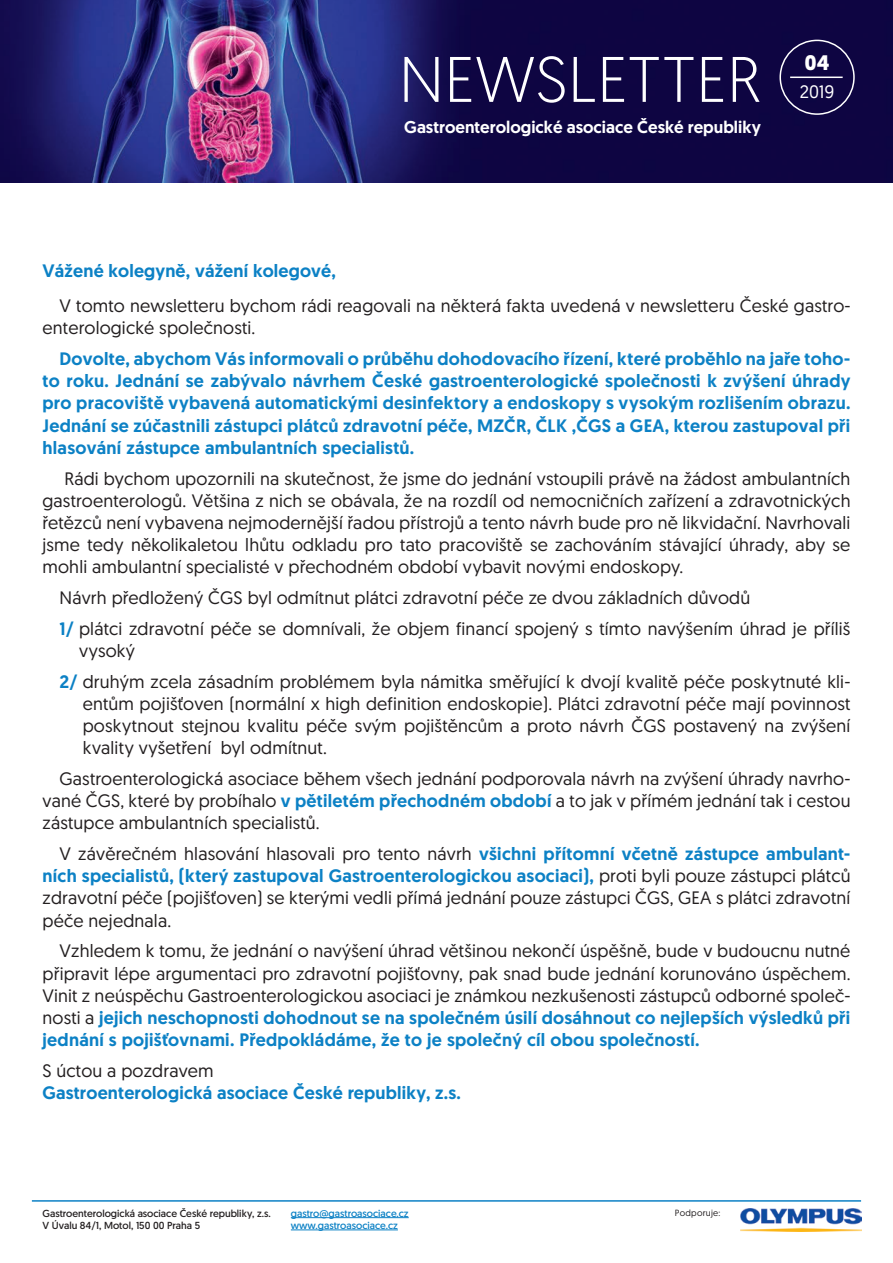
<style>
.page{position:relative;width:893px;height:1263px;background:#fff}
.page>*{position:absolute;margin:0;border:0;box-sizing:border-box;transform-origin:0 0}
.t1{font:300 64.2px "Geomanist";letter-spacing:.01em;color:#fff}
.t2{font:700 21px "Geomanist";color:#fff}
.t3{font:18px/22.2px "Geomanist";letter-spacing:.01em;color:#231f20;text-align:justify}
.t4{font:500 18px/22.2px "Geomanist";letter-spacing:.01em;color:#0c81c5;text-align:justify}
.t5{font:18px "Geomanist";color:#fff}
.t6{font:500 17.1px "Geomanist";color:#fff}
.t7{font:10.2px/12.3px "Geomanist";color:#231f20}
.t8{font:10.2px/12.3px "Geomanist";color:#0c81c5}
.t9{font:9px "Geomanist";letter-spacing:.03em;color:#231f20}
.s1{font-weight:500;color:#0c81c5}
</style>
<div class="page">
<img style="left:0;top:0;width:893px;height:183px">
<div style="left:779px;top:40px;width:76px;height:75px;border:2px solid #fff;border-radius:50%"></div>
<hr style="left:790px;top:77px;width:53px;height:1px;background:#fff">
<hr style="left:291px;top:1217px;width:118px;height:1px;background:#0c81c5">
<hr style="left:291px;top:1229px;width:107px;height:1px;background:#0c81c5">
<hr style="left:32px;top:1200px;width:829px;height:2px;background:#0c81c5">
<img style="left:741px;top:1209px;width:120px;height:23px">
<h1 class="t1" style="left:399px;top:38px;width:364px">NEWSLETTER</h1>
<p class="t6" style="left:404px;top:115px;width:358px">Gastroenterologické asociace České republiky</p>
<p class="t2" style="left:805px;top:49px;width:26px">04</p>
<p class="t5" style="left:800px;top:80px;width:36px">2019</p>
<p class="t4" style="left:43px;top:260px;width:295px">Vážené kolegyně, vážení kolegové,</p>
<p class="t3" style="left:43px;top:294px;width:809px;text-indent:17px">V tomto newsletteru bychom rádi reagovali na některá fakta uvedená v newsletteru České gastro&shy;enterologické společnosti.</p>
<p class="t4" style="left:43px;top:347px;width:809px;text-indent:17px">Dovolte, abychom Vás informovali o průběhu dohodovacího řízení, které proběhlo na jaře toho&shy;to roku. Jednání se zabývalo návrhem České gastroenterologické společnosti k zvýšení úhrady pro pracoviště vybavená automatickými desinfektory a endoskopy s vysokým rozlišením obrazu.<br>Jednání se zúčastnili zástupci plátců zdravotní péče, MZČR, ČLK ,ČGS a GEA, kterou zastupoval při hlasování zástupce ambulantních specialistů.</p>
<p class="t3" style="left:43px;top:467px;width:809px;text-indent:22px">Rádi bychom upozornili na skutečnost, že jsme do jednání vstoupili právě na žádost ambulantních gastroenterologů. Většina z nich se obávala, že na rozdíl od nemocničních zařízení a zdravotnických řetězců není vybavena nejmodernější řadou přístrojů a tento návrh bude pro ně likvidační. Navrhovali jsme tedy několikaletou lhůtu odkladu pro tato pracoviště se zachováním stávající úhrady, aby se mohli ambulantní specialisté v přechodném období vybavit novými endoskopy.</p>
<p class="t3" style="left:60px;top:582px;width:792px;line-height:30.8px">Návrh předložený ČGS byl odmítnut plátci zdravotní péče ze dvou základních důvodů<br><span class="s1">1/</span> plátci zdravotní péče se domnívali, že objem financí spojený s tímto navýšením úhrad je příliš</p>
<p class="t3" style="left:60px;top:635px;width:792px;line-height:30.8px;text-indent:20px">vysoký<br><span class="s1">2/</span> druhým zcela zásadním problémem byla námitka směřující k dvojí kvalitě péče poskytnuté kli-</p>
<p class="t3" style="left:83px;top:692px;width:769px">entům pojišťoven (normální x high definition endoskopie). Plátci zdravotní péče mají povinnost poskytnout stejnou kvalitu péče svým pojištěncům a proto návrh ČGS postavený na zvýšení kvality vyšetření byl odmítnut.</p>
<p class="t3" style="left:43px;top:767px;width:809px;text-indent:17px">Gastroenterologická asociace během všech jednání podporovala návrh na zvýšení úhrady navrho&shy;vané ČGS, které by probíhalo <span class="s1">v pětiletém přechodném období</span> a to jak v přímém jednání tak i cestou zástupce ambulantních specialistů.</p>
<p class="t3" style="left:43px;top:842px;width:809px;text-indent:17px">V závěrečném hlasování hlasovali pro tento návrh <span class="s1">všichni přítomní včetně zástupce ambulant&shy;ních specialistů, (který zastupoval Gastroenterologickou asociaci),</span> proti byli pouze zástupci plátců zdravotní péče (pojišťoven) se kterými vedli přímá jednání pouze zástupci ČGS, GEA s plátci zdravotní péče nejednala.</p>
<p class="t3" style="left:43px;top:939px;width:809px;text-indent:17px">Vzhledem k tomu, že jednání o navýšení úhrad většinou nekončí úspěšně, bude v budoucnu nutné připravit lépe argumentaci pro zdravotní pojišťovny, pak snad bude jednání korunováno úspěchem.<br>Vinit z neúspěchu Gastroenterologickou asociaci je známkou nezkušenosti zástupců odborné společ&shy;nosti a <span class="s1">jejich neschopnosti dohodnout se na společném úsilí dosáhnout co nejlepších výsledků při jednání s pojišťovnami. Předpokládáme, že to je společný cíl obou společností.</span></p>
<p class="t3" style="left:43px;top:1059px;width:173px">S úctou a pozdravem</p>
<p class="t4" style="left:43px;top:1081px;width:420px">Gastroenterologická asociace České republiky, z.s.</p>
<p class="t7" style="left:43px;top:1207px;width:230px">Gastroenterologická asociace České republiky, z.s.<br>V Úvalu 84/1, Motol, 150 00 Praha 5</p>
<p class="t8" style="left:291px;top:1207px;width:119px">gastro@gastroasociace.cz www.gastroasociace.cz</p>
<p class="t9" style="left:675px;top:1207px;width:47px">Podporuje:</p>
</div>
